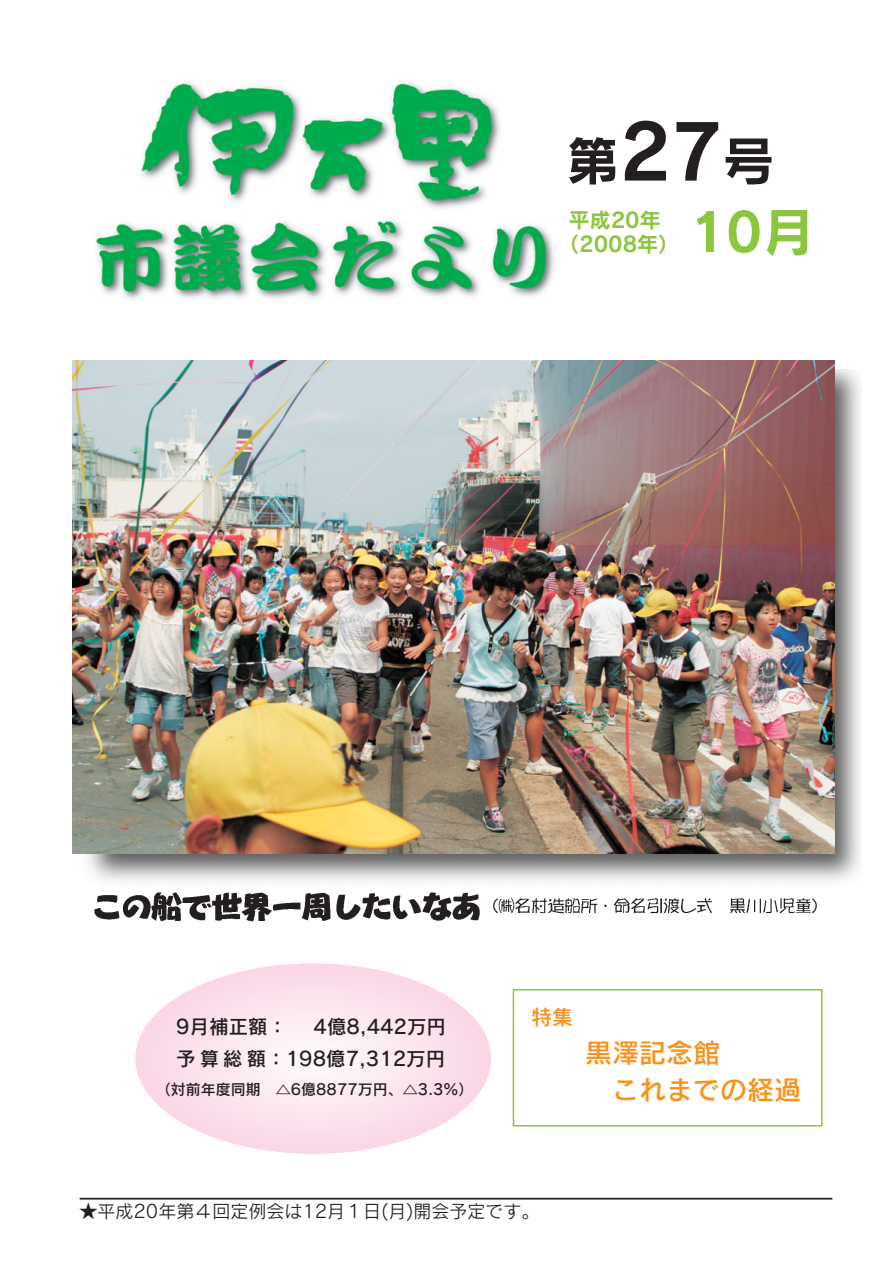
<style>
.page{position:relative;width:894px;height:1263px;background:#fff}
.page>*{position:absolute;margin:0;border:0;box-sizing:border-box;transform-origin:0 0}
.t1{font:52.5px "Rodin CID B";color:#231f20}
.t2{font:52.5px "Rodin CID B";color:#8cc63f}
.t3{font:27px/37.2px "Rodin CID DB";color:#f7931d}
.t4{font:21px/24px "Rodin CID B";color:#8cc63f;text-align:center}
.t5{font:21px "Rodin CID DB";color:#f7931d}
.t6{font:19.5px/32.2px "Rodin CID DB";color:#231f20;text-align:right}
.t7{font:18px "Rodin CID M";color:#231f20}
.t8{font:15px "Rodin CID DB";color:#231f20}
.s1{font-size:75px}
</style>
<div class="page">
<hr style="left:80px;top:1199px;width:752px;height:1px;background:#231f20">
<hr style="left:80px;top:1198px;width:752px;height:1px;background:#231f20">
<img style="left:94px;top:82px;width:460px;height:217px">
<img style="left:88px;top:369px;width:773px;height:512px">
<img style="left:73px;top:360px;width:762px;height:494px">
<img style="left:94px;top:892px;width:386px;height:30px">
<img style="left:493px;top:898px;width:324px;height:16px">
<div style="left:513px;top:989px;width:310px;height:138px;border:2px solid #8cc63f"></div>
<svg style="left:136px;top:964px;width:355px;height:190px;background:#fbe2ed"></svg>
<h1 class="t1" style="left:566px;top:141px;width:210px">第<span class="s1">27</span>号</h1>
<p class="t4" style="left:558px;top:211px;width:122px">平成20年（2008年）</p>
<h1 class="t2" style="left:690px;top:213px;width:126px">10月</h1>
<p class="t6" style="left:176px;top:1013px;width:271px">4億8,442万円<br>予算総額：198億7,312万円</p>
<p class="t8" style="left:156px;top:1084px;width:319px">（対前年度同期 △6億8877万円、△3.3％）</p>
<p class="t6" style="left:176px;top:1013px;width:112px">9月補正額：</p>
<p class="t5" style="left:531px;top:1010px;width:43px">特集</p>
<h2 class="t3" style="left:612px;top:1037px;width:190px;text-indent:-27px">黒澤記念館<br>これまでの経過</h2>
<p class="t7" style="left:80px;top:1204px;width:462px">★平成20年第４回定例会は12月１日(月)開会予定です。</p>
</div>
